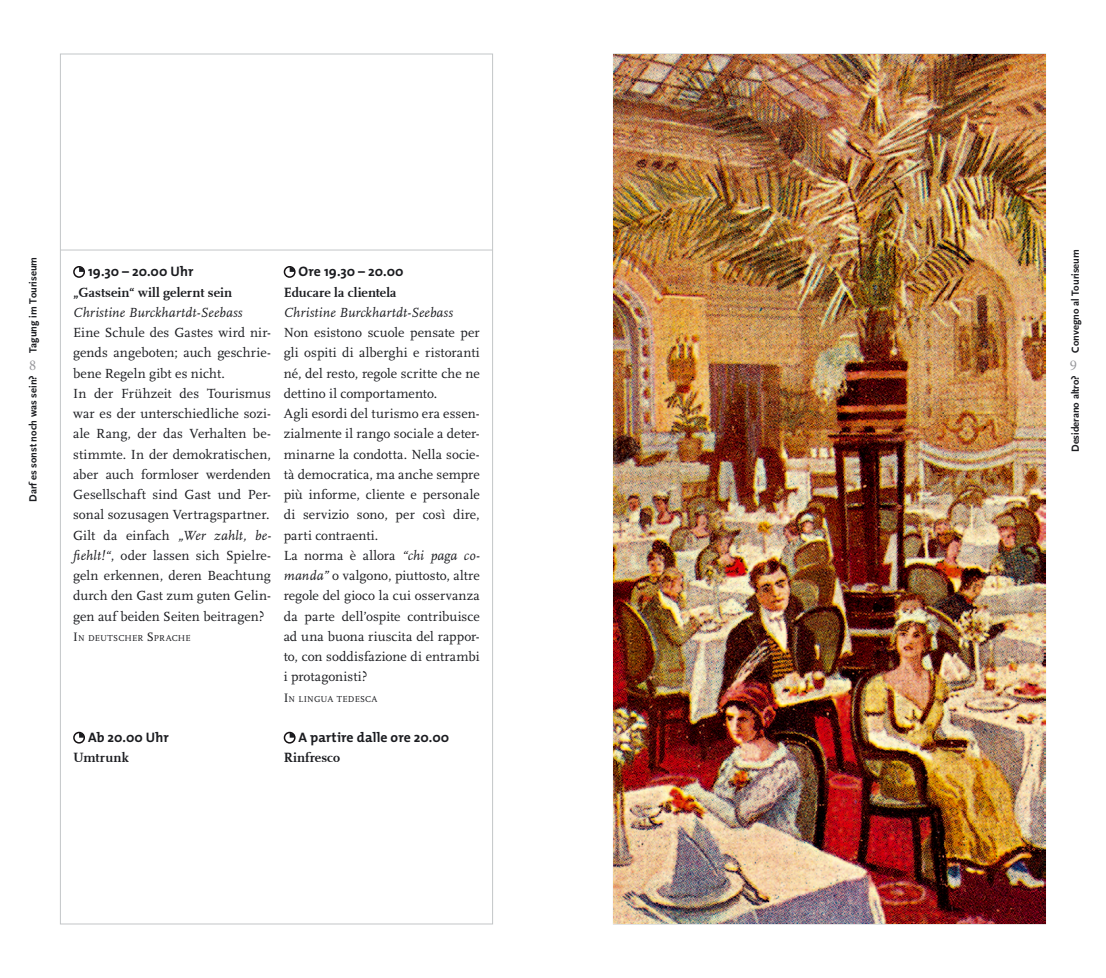
<style>
.page{position:relative;width:1106px;height:978px;background:#fff}
.page>*{position:absolute;margin:0;border:0;box-sizing:border-box;transform-origin:0 0}
.t1{font:15px "Minion MM 367 585 10";color:#98989c}
.t2{font:13.8px/20.2px "FF Scala";letter-spacing:.005em;color:#1b1c20}
.t3{font:700 13.8px "The Mix";letter-spacing:.005em;color:#1b1c20}
.t4{font:700 13.8px "FF Scala";letter-spacing:.005em;color:#1b1c20}
.t5{font:italic 13.8px "FF Scala";letter-spacing:.01em;color:#1b1c20}
.t6{font:700 10.5px "Scala Sans";color:#1b1c20}
.t7{font:8.85px "FF Scala";letter-spacing:.02em;color:#1b1c20}
.s1{font-style:italic}
.s2{font-size:12.75px}
</style>
<div class="page">
<hr style="left:60px;top:250px;width:432px;height:1px;background:#c3c6c8">
<img style="left:613px;top:54px;width:432px;height:870px">
<div style="left:73px;top:266px;width:12px;height:12px;border:2px solid #141012;border-radius:50%"></div>
<svg style="left:79px;top:267px;width:5px;height:5px"></svg>
<div style="left:73px;top:732px;width:12px;height:12px;border:2px solid #141012;border-radius:50%"></div>
<svg style="left:79px;top:733px;width:5px;height:5px"></svg>
<div style="left:284px;top:266px;width:11px;height:12px;border:2px solid #141012;border-radius:50%"></div>
<svg style="left:290px;top:267px;width:4px;height:5px"></svg>
<div style="left:284px;top:732px;width:11px;height:12px;border:2px solid #141012;border-radius:50%"></div>
<svg style="left:290px;top:733px;width:4px;height:5px"></svg>
<p class="t6" style="left:27px;top:353px;width:98px;rotate:-90deg">Tagung im Touriseum</p>
<p class="t1" style="left:29px;top:357px;width:9px">8</p>
<p class="t6" style="left:27px;top:502px;width:128px;rotate:-90deg">Darf es sonst noch was sein?</p>
<p class="t3" style="left:88px;top:260px;width:107px">19.30 – 20.00 Uhr</p>
<p class="t4" style="left:73px;top:284px;width:160px">„Gastsein“ will gelernt sein</p>
<p class="t5" style="left:73px;top:305px;width:171px">Christine Burckhartdt-Seebass</p>
<p class="t2" style="left:73px;top:323px;width:199px">Eine Schule des Gastes wird nir&shy;gends angeboten; auch geschrie&shy;bene Regeln gibt es nicht.<br>In der Frühzeit des Tourismus war es der unterschiedliche sozi&shy;ale Rang, der das Verhalten be&shy;stimmte. In der demokratischen, aber auch formloser werdenden<br>Gesellschaft sind Gast und Per&shy;sonal sozusagen Vertragspartner.<br>Gilt da einfach <span class="s1">„Wer zahlt, be&shy;fiehlt!“</span>, oder lassen sich Spielre&shy;geln erkennen, deren Beachtung durch den Gast zum guten Gelin&shy;gen auf beiden Seiten beitragen?</p>
<p class="t7" style="left:73px;top:633px;width:119px"><span class="s2">I</span>N DEUTSCHER <span class="s2">S</span>PRACHE</p>
<p class="t3" style="left:88px;top:726px;width:82px">Ab 20.00 Uhr</p>
<p class="t4" style="left:73px;top:750px;width:57px">Umtrunk</p>
<p class="t3" style="left:298px;top:260px;width:106px">Ore 19.30 – 20.00</p>
<p class="t4" style="left:284px;top:284px;width:114px">Educare la clientela</p>
<p class="t5" style="left:284px;top:305px;width:171px">Christine Burckhartdt-Seebass</p>
<p class="t2" style="left:284px;top:323px;width:198px">Non esistono scuole pensate per gli ospiti di alberghi e ristoranti né, del resto, regole scritte che ne dettino il comportamento.<br>Agli esordi del turismo era essen&shy;zialmente il rango sociale a deter&shy;minarne la condotta. Nella socie&shy;tà democratica, ma anche sempre più informe, cliente e personale di servizio sono, per così dire, parti contraenti.<br>La norma è allora <span class="s1">“chi paga co&shy;manda”</span> o valgono, piuttosto, altre regole del gioco la cui osservanza da parte dell’ospite contribuisce ad una buona riuscita del rappor&shy;to, con soddisfazione di entrambi i protagonisti?</p>
<p class="t7" style="left:284px;top:694px;width:95px"><span class="s2">I</span>N LINGUA TEDESCA</p>
<p class="t3" style="left:298px;top:726px;width:152px">A partire dalle ore 20.00</p>
<p class="t4" style="left:284px;top:750px;width:58px">Rinfresco</p>
<p class="t6" style="left:1069px;top:353px;width:105px;rotate:-90deg">Convegno al Touriseum</p>
<p class="t1" style="left:1069px;top:357px;width:9px">9</p>
<p class="t6" style="left:1069px;top:452px;width:78px;rotate:-90deg">Desiderano altro?</p>
</div>
